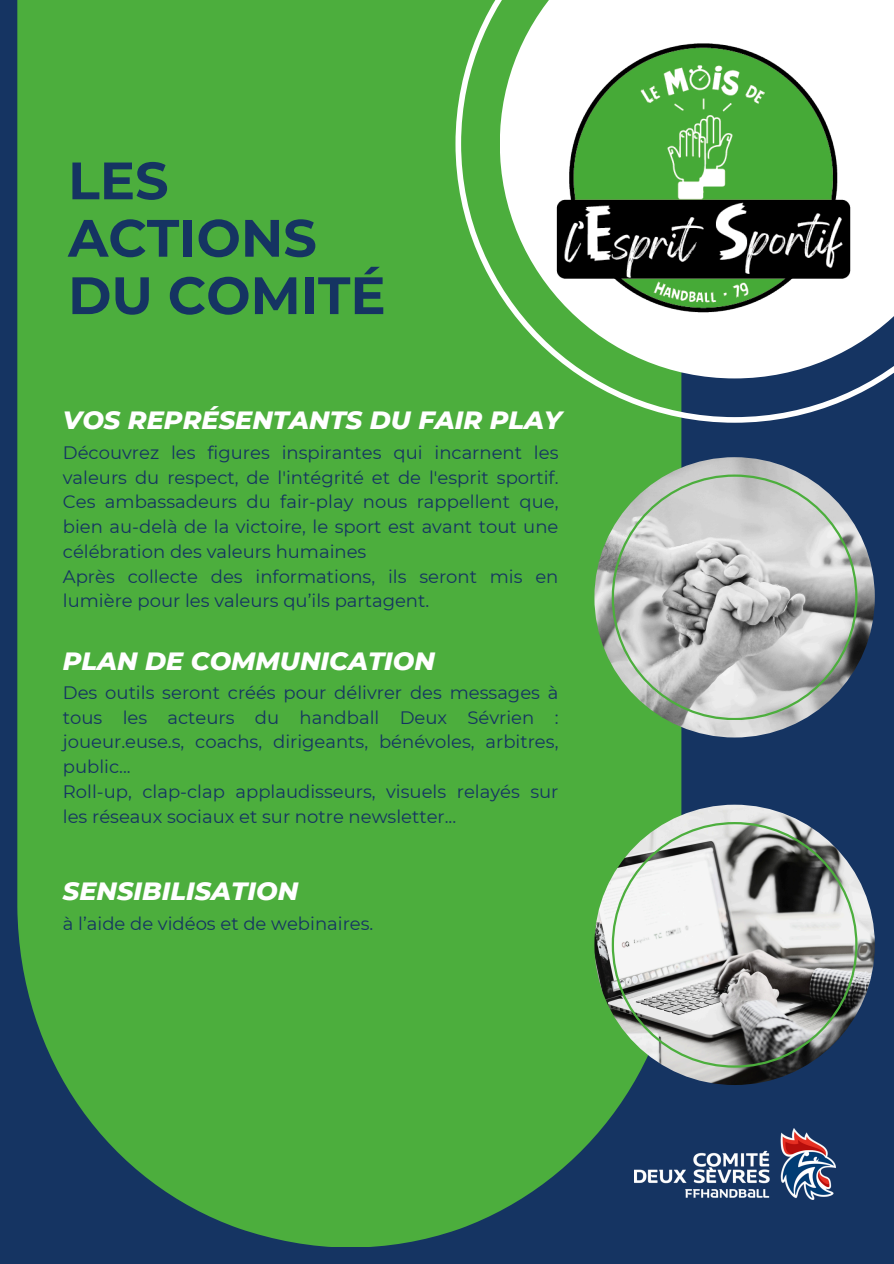
<style>
.page{position:relative;width:894px;height:1264px;background:#fff}
.page>*{position:absolute;margin:0;border:0;box-sizing:border-box;transform-origin:0 0}
.t1{font:700 52.5px/57.3px "Montserrat";color:#153462}
.t2{font:italic 800 25.5px "Montserrat";color:#fff}
.t3{font:18px/24.8px "Montserrat";color:#153462;text-align:justify}
</style>
<div class="page">
<div style="left:0;top:0;width:893px;height:1263px;background:#153462"></div>
<div style="left:17px;top:0;width:664px;height:1246px;background:#4cae3d"></div>
<img style="left:594px;top:457px;width:280px;height:280px;border-radius:50%">
<svg style="left:611px;top:474px;width:245px;height:246px"></svg>
<img style="left:594px;top:804px;width:280px;height:280px;border-radius:50%">
<svg style="left:611px;top:822px;width:245px;height:245px"></svg>
<img style="left:633px;top:1128px;width:202px;height:71px">
<svg style="left:455px;top:0;width:431px;height:423px"></svg>
<svg style="left:499px;top:0;width:394px;height:378px;fill:#4cae3d"></svg>
<img style="left:515px;top:0;width:378px;height:373px">
<p class="t1" style="left:68px;top:152px;width:319px">LES<br>ACTIONS<br>DU COMITÉ</p>
<p class="t2" style="left:63px;top:404px;width:500px">VOS REPRÉSENTANTS DU FAIR PLAY</p>
<p class="t3" style="left:63px;top:440px;width:497px">Découvrez les figures inspirantes qui incarnent les valeurs du respect, de l'intégrité et de l'esprit sportif.<br>Ces ambassadeurs du fair-play nous rappellent que, bien au-delà de la victoire, le sport est avant tout une célébration des valeurs humaines</p>
<h2 class="t3" style="left:63px;top:563px;width:497px">Après collecte des informations, ils seront mis en lumière pour les valeurs qu’ils partagent.</h2>
<p class="t2" style="left:63px;top:645px;width:373px">PLAN DE COMMUNICATION</p>
<p class="t3" style="left:63px;top:680px;width:497px">Des outils seront créés pour délivrer des messages à tous les acteurs du handball Deux Sévrien : joueur.euse.s, coachs, dirigeants, bénévoles, arbitres, public...</p>
<h2 class="t3" style="left:63px;top:779px;width:497px">Roll-up, clap-clap applaudisseurs, visuels relayés sur les réseaux sociaux et sur notre newsletter...</h2>
<p class="t2" style="left:63px;top:875px;width:237px">SENSIBILISATION</p>
<p class="t3" style="left:63px;top:910px;width:312px">à l’aide de vidéos et de webinaires.</p>
</div>
